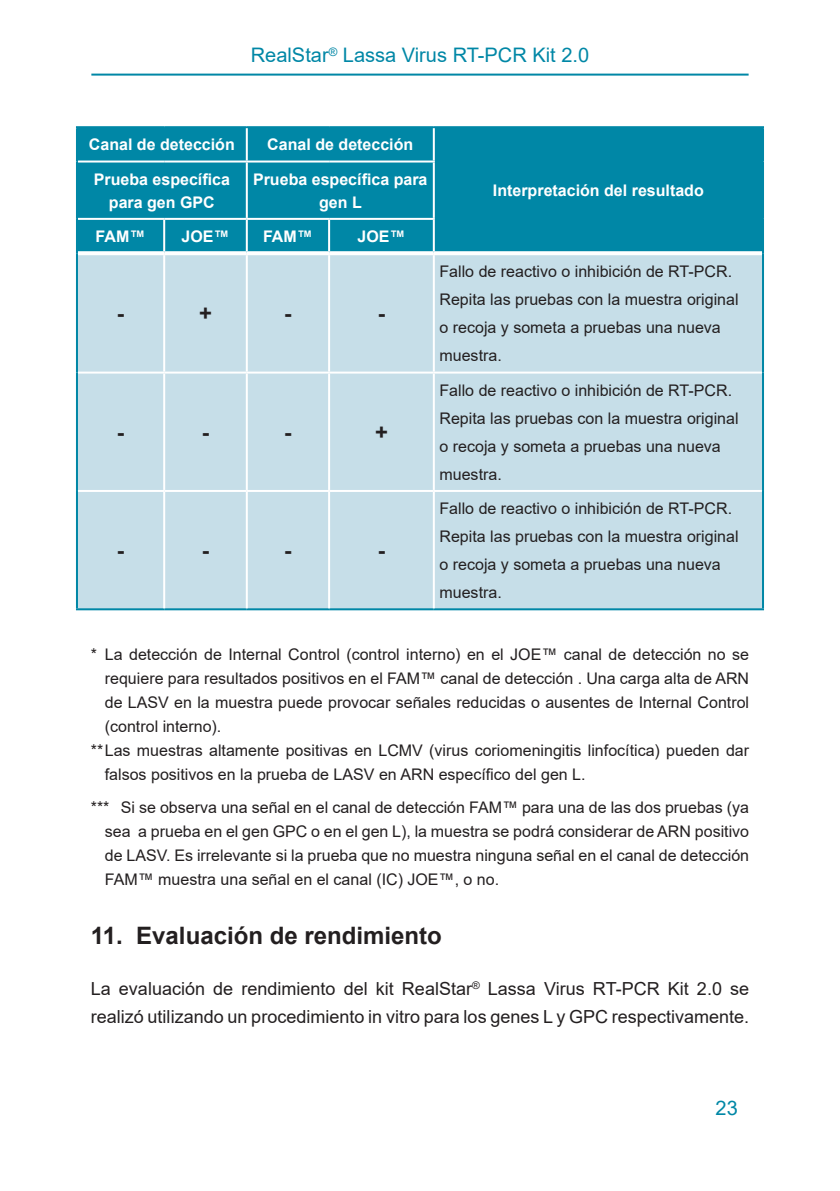
<style>
.page{position:relative;width:840px;height:1191px;background:#fff}
.page>*{position:absolute;margin:0;border:0;box-sizing:border-box;transform-origin:0 0}
.Level_1{font:700 24px "Arial";color:#231f20}
.Mengentext_zentriert{font:700 22px "Arial";color:#231f20}
.Seitenkopf{font:20px "Arial";color:#0087a6}
.Mengentext{font:18px/28px "Arial";color:#231f20}
.Fussnote{font:16px/24px "Arial";color:#231f20;text-align:justify}
.Mengentext_links{font:16px/28px "Arial";color:#231f20}
.Kopfzeile2{font:700 16px/23px "Arial";color:#fff;text-align:center}
.Kopfzeile{font:700 16px "Arial";color:#fff}
</style>
<div class="page">
<hr style="left:91px;top:74px;width:657px;height:2px;background:#0087a6">
<div style="left:78px;top:128px;width:683px;height:123px;background:#0087a6"></div>
<div style="left:78px;top:162px;width:168px;height:89px;background:#0087a6"></div>
<div style="left:78px;top:255px;width:683px;height:353px;background:#c6dee8"></div>
<hr style="left:76px;top:253px;width:2px;height:119px;background:#0087a6">
<hr style="left:76px;top:372px;width:2px;height:119px;background:#0087a6">
<hr style="left:761px;top:372px;width:2px;height:119px;background:#0087a6">
<hr style="left:76px;top:491px;width:2px;height:117px;background:#0087a6">
<hr style="left:761px;top:491px;width:2px;height:117px;background:#0087a6">
<hr style="left:76px;top:608px;width:88px;height:2px;background:#0087a6">
<hr style="left:164px;top:608px;width:83px;height:2px;background:#0087a6">
<hr style="left:247px;top:608px;width:82px;height:2px;background:#0087a6">
<hr style="left:329px;top:608px;width:104px;height:2px;background:#0087a6">
<hr style="left:433px;top:608px;width:330px;height:2px;background:#0087a6">
<hr style="left:78px;top:371px;width:86px;height:2px;background:#fff">
<hr style="left:164px;top:371px;width:83px;height:2px;background:#fff">
<hr style="left:163px;top:373px;width:2px;height:117px;background:#fff">
<hr style="left:247px;top:371px;width:82px;height:2px;background:#fff">
<hr style="left:246px;top:373px;width:2px;height:117px;background:#fff">
<hr style="left:329px;top:371px;width:104px;height:2px;background:#fff">
<hr style="left:328px;top:373px;width:2px;height:117px;background:#fff">
<hr style="left:433px;top:371px;width:328px;height:2px;background:#fff">
<hr style="left:432px;top:373px;width:2px;height:117px;background:#fff">
<hr style="left:78px;top:490px;width:86px;height:2px;background:#fff">
<hr style="left:164px;top:490px;width:83px;height:2px;background:#fff">
<hr style="left:163px;top:492px;width:2px;height:116px;background:#fff">
<hr style="left:247px;top:490px;width:82px;height:2px;background:#fff">
<hr style="left:246px;top:492px;width:2px;height:116px;background:#fff">
<hr style="left:329px;top:490px;width:104px;height:2px;background:#fff">
<hr style="left:328px;top:492px;width:2px;height:116px;background:#fff">
<hr style="left:433px;top:490px;width:328px;height:2px;background:#fff">
<hr style="left:432px;top:492px;width:2px;height:116px;background:#fff">
<hr style="left:76px;top:126px;width:88px;height:2px;background:#0087a6">
<hr style="left:76px;top:128px;width:2px;height:33px;background:#0087a6">
<hr style="left:164px;top:126px;width:83px;height:2px;background:#0087a6">
<hr style="left:247px;top:126px;width:82px;height:2px;background:#0087a6">
<hr style="left:329px;top:126px;width:104px;height:2px;background:#0087a6">
<hr style="left:246px;top:128px;width:2px;height:32px;background:#fff">
<hr style="left:433px;top:126px;width:330px;height:2px;background:#0087a6">
<hr style="left:761px;top:128px;width:2px;height:33px;background:#0087a6">
<hr style="left:761px;top:161px;width:2px;height:58px;background:#0087a6">
<hr style="left:761px;top:219px;width:2px;height:34px;background:#0087a6">
<hr style="left:432px;top:128px;width:2px;height:32px;background:#fff">
<svg style="left:433px;top:251px;width:328px;height:2px"></svg>
<hr style="left:78px;top:160px;width:86px;height:2px;background:#fff">
<hr style="left:164px;top:160px;width:83px;height:2px;background:#fff">
<hr style="left:76px;top:161px;width:2px;height:58px;background:#0087a6">
<hr style="left:247px;top:160px;width:82px;height:2px;background:#fff">
<hr style="left:246px;top:162px;width:2px;height:56px;background:#fff">
<hr style="left:329px;top:160px;width:105px;height:2px;background:#fff">
<hr style="left:432px;top:162px;width:2px;height:56px;background:#fff">
<hr style="left:78px;top:218px;width:86px;height:2px;background:#fff">
<hr style="left:76px;top:219px;width:2px;height:34px;background:#0087a6">
<svg style="left:78px;top:251px;width:86px;height:1px"></svg>
<hr style="left:164px;top:218px;width:83px;height:2px;background:#fff">
<hr style="left:163px;top:220px;width:2px;height:31px;background:#fff">
<svg style="left:164px;top:251px;width:83px;height:2px"></svg>
<hr style="left:247px;top:218px;width:82px;height:2px;background:#fff">
<hr style="left:246px;top:220px;width:2px;height:31px;background:#fff">
<svg style="left:247px;top:251px;width:82px;height:1px"></svg>
<hr style="left:329px;top:218px;width:105px;height:2px;background:#fff">
<hr style="left:328px;top:220px;width:2px;height:31px;background:#fff">
<hr style="left:432px;top:220px;width:2px;height:31px;background:#fff">
<hr style="left:163px;top:255px;width:2px;height:116px;background:#fff">
<hr style="left:246px;top:255px;width:2px;height:116px;background:#fff">
<hr style="left:328px;top:255px;width:2px;height:116px;background:#fff">
<hr style="left:432px;top:255px;width:2px;height:116px;background:#fff">
<svg style="left:329px;top:251px;width:104px;height:2px"></svg>
<hr style="left:761px;top:253px;width:2px;height:119px;background:#0087a6">
<p class="Seitenkopf" style="left:251px;top:41px;width:339px">RealStar<sup>®</sup> Lassa Virus RT-PCR Kit 2.0</p>
<p class="Kopfzeile" style="left:89px;top:133px;width:147px">Canal de detección</p>
<p class="Kopfzeile" style="left:267px;top:133px;width:147px">Canal de detección</p>
<p class="Kopfzeile2" style="left:94px;top:168px;width:138px">Prueba específica para gen GPC</p>
<p class="Kopfzeile2" style="left:253px;top:168px;width:176px">Prueba específica para gen L</p>
<p class="Kopfzeile2" style="left:96px;top:225px;width:51px">FAM™</p>
<p class="Kopfzeile2" style="left:181px;top:225px;width:50px">JOE™</p>
<p class="Kopfzeile2" style="left:263px;top:225px;width:51px">FAM™</p>
<p class="Kopfzeile2" style="left:357px;top:225px;width:50px">JOE™</p>
<p class="Mengentext_zentriert" style="left:117px;top:298px;width:9px">-</p>
<p class="Mengentext_zentriert" style="left:199px;top:298px;width:14px">+</p>
<p class="Mengentext_zentriert" style="left:284px;top:298px;width:9px">-</p>
<p class="Mengentext_zentriert" style="left:377px;top:298px;width:9px">-</p>
<p class="Mengentext_zentriert" style="left:117px;top:416px;width:9px">-</p>
<p class="Mengentext_zentriert" style="left:202px;top:416px;width:9px">-</p>
<p class="Mengentext_zentriert" style="left:284px;top:416px;width:9px">-</p>
<p class="Mengentext_zentriert" style="left:375px;top:416px;width:14px">+</p>
<p class="Mengentext_zentriert" style="left:117px;top:535px;width:9px">-</p>
<p class="Mengentext_zentriert" style="left:202px;top:535px;width:9px">-</p>
<p class="Mengentext_zentriert" style="left:284px;top:535px;width:9px">-</p>
<p class="Mengentext_zentriert" style="left:377px;top:535px;width:9px">-</p>
<p class="Kopfzeile" style="left:492px;top:179px;width:212px">Interpretación del resultado</p>
<p class="Mengentext_links" style="left:439px;top:257px;width:300px">Fallo de reactivo o inhibición de RT-PCR.<br>Repita las pruebas con la muestra original o recoja y someta a pruebas una nueva muestra.</p>
<p class="Mengentext_links" style="left:439px;top:376px;width:300px">Fallo de reactivo o inhibición de RT-PCR.<br>Repita las pruebas con la muestra original o recoja y someta a pruebas una nueva muestra.</p>
<p class="Mengentext_links" style="left:439px;top:494px;width:300px">Fallo de reactivo o inhibición de RT-PCR.<br>Repita las pruebas con la muestra original o recoja y someta a pruebas una nueva muestra.</p>
<p class="Fussnote" style="left:105px;top:642px;width:645px;text-indent:-14px">* La detección de Internal Control (control interno) en el JOE™ canal de detección no se requiere para resultados positivos en el FAM™ canal de detección . Una carga alta de ARN de LASV en la muestra puede provocar señales reducidas o ausentes de Internal Control (control interno).</p>
<p class="Fussnote" style="left:105px;top:738px;width:645px;text-indent:-14px">**Las muestras altamente positivas en LCMV (virus coriomeningitis linfocítica) pueden dar falsos positivos en la prueba de LASV en ARN específico del gen L.</p>
<p class="Fussnote" style="left:105px;top:795px;width:645px;text-indent:-14px">*** Si se observa una señal en el canal de detección FAM™ para una de las dos pruebas (ya sea a prueba en el gen GPC o en el gen L), la muestra se podrá considerar de ARN positivo de LASV. Es irrelevante si la prueba que no muestra ninguna señal en el canal de detección FAM™ muestra una señal en el canal (IC) JOE™, o no.</p>
<p class="Level_1" style="left:91px;top:918px;width:352px">11. Evaluación de rendimiento</p>
<p class="Mengentext" style="left:91px;top:974px;width:659px">La evaluación de rendimiento del kit RealStar<sup>®</sup> Lassa Virus RT-PCR Kit 2.0 se realizó utilizando un procedimiento in vitro para los genes L y GPC respectivamente.</p>
<p class="Seitenkopf" style="left:715px;top:1094px;width:24px">23</p>
</div>
